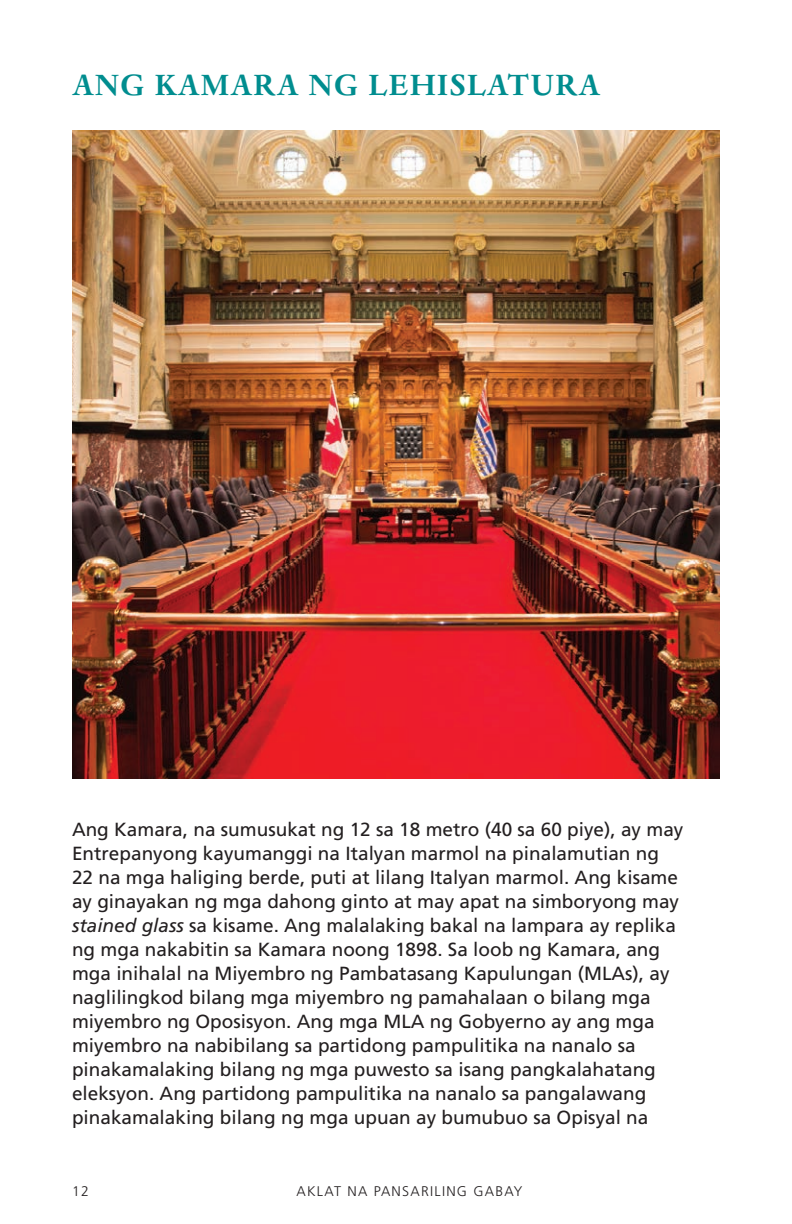
<style>
.page{position:relative;width:792px;height:1224px;background:#fff}
.page>*{position:absolute;margin:0;border:0;box-sizing:border-box;transform-origin:0 0}
.t1{font:700 34px "Dante MT Pro";letter-spacing:.035em;color:#008d8f}
.t2{font:19px/24px "Frutiger LT Std";color:#231f20}
.t3{font:300 14px "Frutiger LT Std";letter-spacing:.09em;color:#231f20}
.s1{font-style:italic}
</style>
<div class="page">
<img style="left:72px;top:131px;width:648px;height:648px">
<h1 class="t1" style="left:72px;top:65px;width:530px">ANG KAMARA NG LEHISLATURA</h1>
<p class="t2" style="left:72px;top:818px;width:613px">Ang Kamara, na sumusukat ng 12 sa 18 metro (40 sa 60 piye), ay may Entrepanyong kayumanggi na Italyan marmol na pinalamutian ng 22 na mga haliging berde, puti at lilang Italyan marmol. Ang kisame ay ginayakan ng mga dahong ginto at may apat na simboryong may <span class="s1">stained glass</span> sa kisame. Ang malalaking bakal na lampara ay replika ng mga nakabitin sa Kamara noong 1898. Sa loob ng Kamara, ang mga inihalal na Miyembro ng Pambatasang Kapulungan (MLAs), ay naglilingkod bilang mga miyembro ng pamahalaan o bilang mga miyembro ng Oposisyon. Ang mga MLA ng Gobyerno ay ang mga miyembro na nabibilang sa partidong pampulitika na nanalo sa pinakamalaking bilang ng mga puwesto sa isang pangkalahatang eleksyon. Ang partidong pampulitika na nanalo sa pangalawang pinakamalaking bilang ng mga upuan ay bumubuo sa Opisyal na</p>
<p class="t3" style="left:72px;top:1183px;width:18px">12</p>
<p class="t3" style="left:297px;top:1183px;width:227px">AKLAT NA PANSARILING GABAY</p>
</div>
